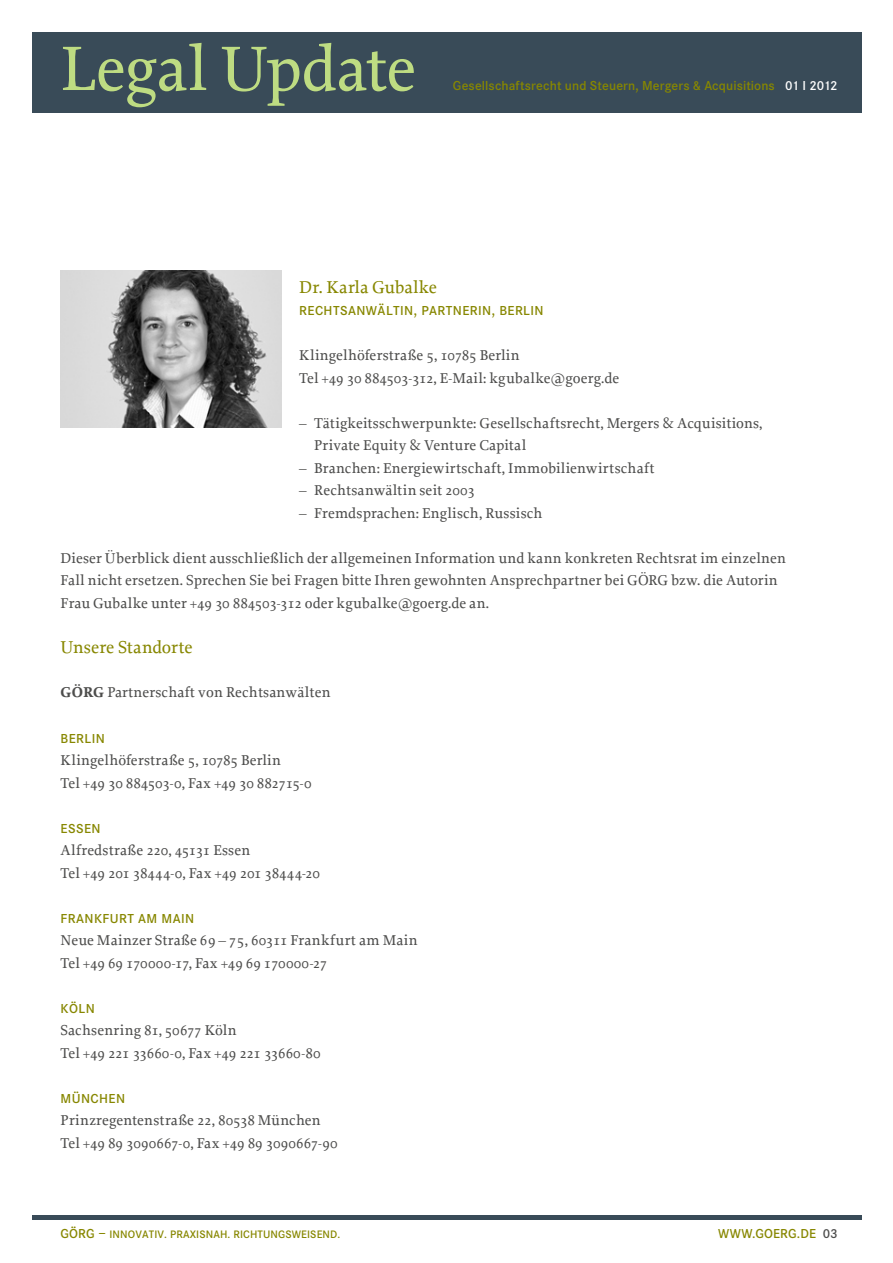
<style>
.page{position:relative;width:893px;height:1263px;background:#fff}
.page>*{position:absolute;margin:0;border:0;box-sizing:border-box;transform-origin:0 0}
.t1{font:500 66px "Proforma";letter-spacing:-.015em;color:#bedc82}
.t2{font:500 18px "Proforma";color:#878700}
.t3{font:500 15px/22.5px "Proforma";letter-spacing:.01em;color:#4d4d4c}
.t4{font:600 13.5px "Corporate S";letter-spacing:.015em;color:#878700}
.t5{font:600 11.25px "Corporate S";letter-spacing:.01em;color:#878700}
.s1{color:#fff}
.s2{font-weight:700}
.s3{font-size:13.5px}
.s4{color:#4d4d4c}
</style>
<div class="page">
<div style="left:32px;top:1215px;width:829px;height:5px;background:#394b58"></div>
<img style="left:61px;top:270px;width:221px;height:157px">
<div style="left:32px;top:32px;width:829px;height:80px;background:#394b58"></div>
<h1 class="t1" style="left:61px;top:28px;width:357px">Legal Update</h1>
<p class="t4" style="left:453px;top:78px;width:386px">GESELLSCHAFTSRECHT UND STEUERN, MERGERS &amp; ACQUISITIONS <span class="s1">01 I 2012</span></p>
<p class="t2" style="left:299px;top:276px;width:139px">Dr. Karla Gubalke</p>
<p class="t4" style="left:299px;top:303px;width:246px">RECHTSANWÄLTIN, PARTNERIN, BERLIN</p>
<p class="t3" style="left:299px;top:344px;width:321px">Klingelhöferstraße 5, 10785 Berlin<br>Tel +49 30 884503-312, E-Mail: kgubalke@goerg.de</p>
<p class="t3" style="left:314px;top:411px;width:450px;text-indent:-15px">– Tätigkeitsschwerpunkte: Gesellschaftsrecht, Mergers &amp; Acquisitions,<br>Private Equity &amp; Venture Capital</p>
<p class="t3" style="left:299px;top:456px;width:357px">– Branchen: Energiewirtschaft, Immobilienwirtschaft</p>
<p class="t3" style="left:299px;top:479px;width:177px">– Rechtsanwältin seit 2003</p>
<p class="t3" style="left:299px;top:501px;width:245px">– Fremdsprachen: Englisch, Russisch</p>
<p class="t3" style="left:61px;top:546px;width:727px">Dieser Überblick dient ausschließlich der allgemeinen Information und kann konkreten Rechtsrat im einzelnen<br>Fall nicht ersetzen. Sprechen Sie bei Fragen bitte Ihren gewohnten Ansprechpartner bei GÖRG bzw. die Autorin<br>Frau Gubalke unter +49 30 884503-312 oder kgubalke@goerg.de an.</p>
<p class="t2" style="left:61px;top:636px;width:134px">Unsere Standorte</p>
<p class="t3" style="left:61px;top:680px;width:271px"><span class="s2">GÖRG</span> Partnerschaft von Rechtsanwälten</p>
<p class="t4" style="left:61px;top:730px;width:46px">BERLIN</p>
<p class="t3" style="left:61px;top:749px;width:253px">Klingelhöferstraße 5, 10785 Berlin<br>Tel +49 30 884503-0, Fax +49 30 882715-0</p>
<p class="t4" style="left:61px;top:820px;width:42px">ESSEN</p>
<p class="t3" style="left:61px;top:839px;width:261px">Alfredstraße 220, 45131 Essen<br>Tel +49 201 38444-0, Fax +49 201 38444-20</p>
<p class="t4" style="left:61px;top:910px;width:135px">FRANKFURT AM MAIN</p>
<p class="t3" style="left:61px;top:929px;width:359px">Neue Mainzer Straße 69 – 75, 60311 Frankfurt am Main<br>Tel +49 69 170000-17, Fax +49 69 170000-27</p>
<p class="t4" style="left:61px;top:1000px;width:36px">KÖLN</p>
<p class="t3" style="left:61px;top:1019px;width:261px">Sachsenring 81, 50677 Köln<br>Tel +49 221 33660-0, Fax +49 221 33660-80</p>
<p class="t4" style="left:61px;top:1090px;width:66px">MÜNCHEN</p>
<p class="t3" style="left:61px;top:1109px;width:278px">Prinzregentenstraße 22, 80538 München<br>Tel +49 89 3090667-0, Fax +49 89 3090667-90</p>
<p class="t5" style="left:61px;top:1227px;width:281px"><span class="s3">GÖRG –</span> INNOVATIV. PRAXISNAH. RICHTUNGSWEISEND.</p>
<p class="t4" style="left:718px;top:1225px;width:121px">WWW.GOERG.DE <span class="s4">03</span></p>
</div>
